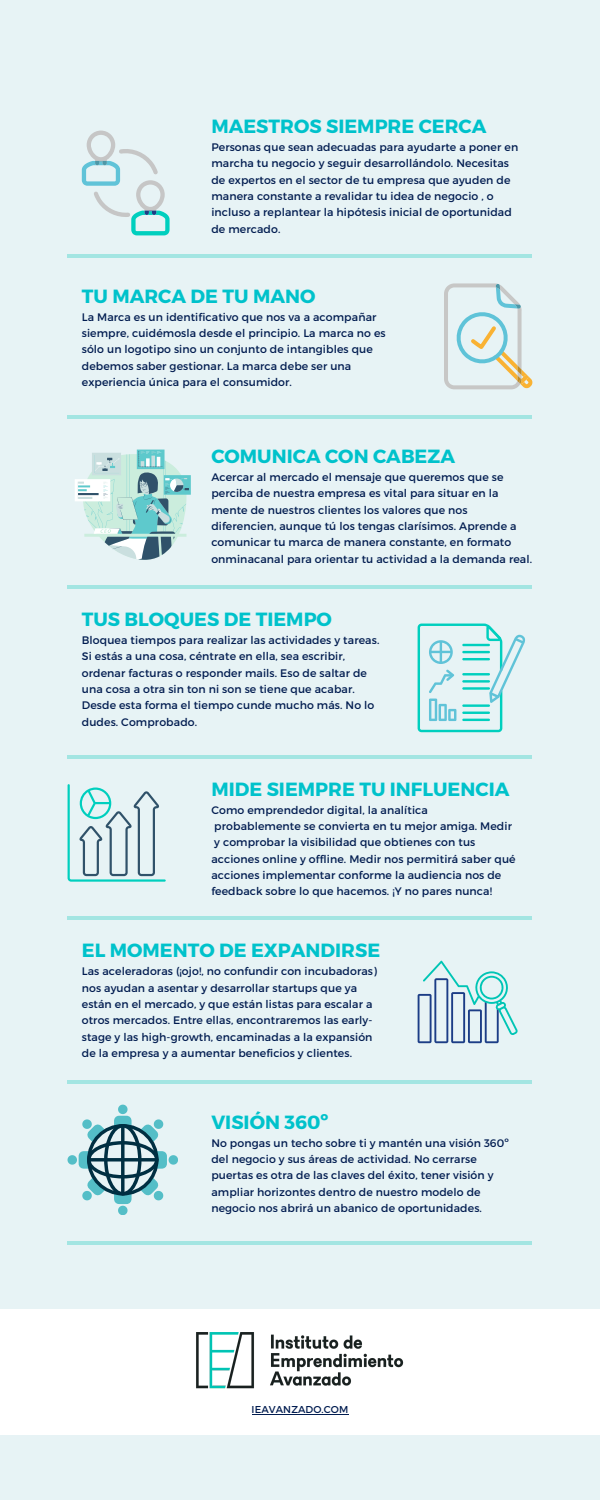
<style>
.page{position:relative;width:600px;height:1500px;background:#e7f3f5}
.page>*{position:absolute;margin:0;border:0;box-sizing:border-box;transform-origin:0 0}
.t1{font:700 19.1px "Montserrat";color:#00c2cb}
.t2{font:10.9px/16.4px "Montserrat";letter-spacing:.01em;color:#011c50}
.t3{font:10px "Montserrat";letter-spacing:.01em;color:#011c50}
</style>
<div class="page">
<hr style="left:67px;top:254px;width:465px;height:3px;background:#00c5b5">
<hr style="left:67px;top:415px;width:465px;height:4px;background:#a3e5e2">
<hr style="left:67px;top:585px;width:465px;height:4px;background:#a3e5e2">
<hr style="left:67px;top:755px;width:465px;height:4px;background:#a3e5e2">
<hr style="left:67px;top:916px;width:465px;height:4px;background:#a3e5e2">
<div style="left:0;top:1309px;width:600px;height:126px;background:#fff"></div>
<img style="left:196px;top:1332px;width:208px;height:57px">
<hr style="left:67px;top:1080px;width:465px;height:4px;background:#a3e5e2">
<hr style="left:67px;top:1241px;width:465px;height:4px;background:#a3e5e2">
<svg style="left:418px;top:961px;width:100px;height:82px"></svg>
<svg style="left:82px;top:131px;width:88px;height:104px"></svg>
<svg style="left:444px;top:283px;width:88px;height:106px"></svg>
<svg style="left:75px;top:450px;width:116px;height:110px"></svg>
<svg style="left:418px;top:624px;width:107px;height:108px"></svg>
<svg style="left:68px;top:784px;width:98px;height:98px"></svg>
<svg style="left:68px;top:1105px;width:110px;height:110px"></svg>
<svg style="left:121px;top:1124px;width:4px;height:71px"></svg>
<svg style="left:87px;top:1158px;width:72px;height:4px"></svg>
<hr style="left:252px;top:1414px;width:96px;height:1px;background:#011c50">
<p class="t1" style="left:211px;top:114px;width:277px">MAESTROS SIEMPRE CERCA</p>
<p class="t2" style="left:211px;top:138px;width:308px">Personas que sean adecuadas para ayudarte a poner en marcha tu negocio y seguir desarrollándolo. Necesitas de expertos en el sector de tu empresa que ayuden de manera constante a revalidar tu idea de negocio , o incluso a replantear la hipótesis inicial de oportunidad de mercado.</p>
<p class="t1" style="left:82px;top:284px;width:235px">TU MARCA DE TU MANO</p>
<p class="t2" style="left:82px;top:308px;width:305px">La Marca es un identificativo que nos va a acompañar siempre, cuidémosla desde el principio. La marca no es sólo un logotipo sino un conjunto de intangibles que debemos saber gestionar. La marca debe ser una experiencia única para el consumidor.</p>
<p class="t1" style="left:211px;top:444px;width:245px">COMUNICA CON CABEZA</p>
<p class="t2" style="left:211px;top:468px;width:322px">Acercar al mercado el mensaje que queremos que se perciba de nuestra empresa es vital para situar en la mente de nuestros clientes los valores que nos diferencien, aunque tú los tengas clarísimos. Aprende a comunicar tu marca de manera constante, en formato onminacanal para orientar tu actividad a la demanda real.</p>
<p class="t1" style="left:82px;top:607px;width:252px">TUS BLOQUES DE TIEMPO</p>
<p class="t2" style="left:82px;top:631px;width:299px">Bloquea tiempos para realizar las actividades y tareas.<br>Si estás a una cosa, céntrate en ella, sea escribir, ordenar facturas o responder mails. Eso de saltar de una cosa a otra sin ton ni son se tiene que acabar.<br>Desde esta forma el tiempo cunde mucho más. No lo dudes. Comprobado.</p>
<p class="t1" style="left:211px;top:777px;width:300px">MIDE SIEMPRE TU INFLUENCIA</p>
<p class="t2" style="left:211px;top:801px;width:306px">Como emprendedor digital, la analítica probablemente se convierta en tu mejor amiga. Medir y comprobar la visibilidad que obtienes con tus acciones online y offline. Medir nos permitirá saber qué acciones implementar conforme la audiencia nos de feedback sobre lo que hacemos. ¡Y no pares nunca!</p>
<p class="t1" style="left:82px;top:938px;width:300px">EL MOMENTO DE EXPANDIRSE</p>
<p class="t2" style="left:82px;top:963px;width:297px">Las aceleradoras (¡ojo!, no confundir con incubadoras) nos ayudan a asentar y desarrollar startups que ya están en el mercado, y que están listas para escalar a otros mercados. Entre ellas, encontraremos las early&shy;stage y las high-growth, encaminadas a la expansión de la empresa y a aumentar beneficios y clientes.</p>
<p class="t1" style="left:211px;top:1110px;width:119px">VISIÓN 360º</p>
<p class="t2" style="left:211px;top:1134px;width:299px">No pongas un techo sobre ti y mantén una visión 360º del negocio y sus áreas de actividad. No cerrarse puertas es otra de las claves del éxito, tener visión y ampliar horizontes dentro de nuestro modelo de negocio nos abrirá un abanico de oportunidades.</p>
<p class="t3" style="left:252px;top:1403px;width:98px">IEAVANZADO.COM</p>
</div>
